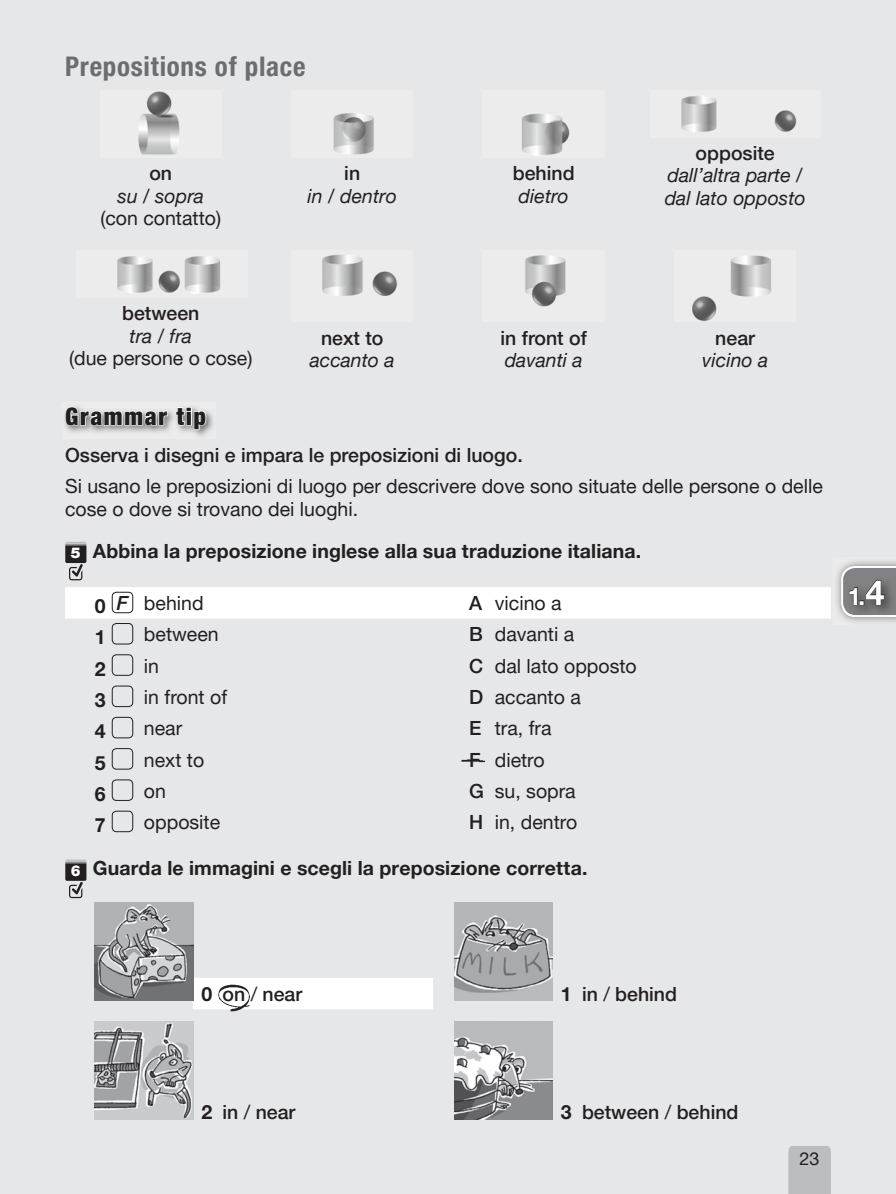
<style>
.page{position:relative;width:896px;height:1194px;background:#fff}
.page>*{position:absolute;margin:0;border:0;box-sizing:border-box;transform-origin:0 0}
.t1{font:700 condensed 27px "Helvetica Neue LT Std";letter-spacing:.025em;color:#6c6d70}
.t2{font:900 condensed 24px "Helvetica Neue LT Std";letter-spacing:.07em;color:#231f20}
.t3{font:700 24px "Helvetica Neue LT Std";color:#fff}
.t4{font:19.5px/22.5px "Helvetica Neue LT Std";color:#231f20;text-align:center}
.t5{font:500 19.5px "Helvetica Neue LT Std";color:#231f20}
.t6{font:700 19.5px "Helvetica Neue LT Std";letter-spacing:.005em;color:#231f20}
.t7{font:italic 19.5px/22.5px "Helvetica Neue LT Std";color:#231f20;text-align:center}
.t8{font:18px "Helvetica Neue LT Std";color:#231f20}
.s1{font-weight:500}
.s2{font-style:italic}
.s3{font-weight:500;font-style:normal}
.s4{font-style:normal}
.s5{font-weight:900;font-size:14.7px;color:#fff}
.s6{font-weight:700}
.s7{font-weight:500;font-style:italic}
.s8{font-size:34.5px}
.s9{font-weight:400}
</style>
<div class="page">
<hr style="left:0;top:0;width:1px;height:1193px;background:#e6e7e9">
<div style="left:1px;top:0;width:894px;height:1193px;background:#e6e7e9"></div>
<div style="left:788px;top:1146px;width:42px;height:47px;background:#bcbdc0"></div>
<img style="left:837px;top:561px;width:58px;height:61px">
<img style="left:843px;top:617px;width:52px;height:1px">
<svg style="left:841px;top:566px;width:54px;height:51px;background:#838383"></svg>
<div style="left:65px;top:587px;width:765px;height:31px;background:#fff"></div>
<img style="left:138px;top:91px;width:42px;height:64px">
<img style="left:333px;top:113px;width:41px;height:42px">
<img style="left:522px;top:113px;width:48px;height:43px">
<img style="left:681px;top:95px;width:116px;height:38px">
<img style="left:117px;top:256px;width:103px;height:38px">
<img style="left:322px;top:255px;width:75px;height:41px">
<img style="left:525px;top:255px;width:41px;height:52px">
<img style="left:692px;top:255px;width:79px;height:66px">
<img style="left:66px;top:411px;width:147px;height:25px">
<svg style="left:64px;top:406px;width:104px;height:20px"></svg>
<svg style="left:175px;top:407px;width:32px;height:23px"></svg>
<svg style="left:65px;top:542px;width:21px;height:38px"></svg>
<div style="left:112px;top:591px;width:21px;height:22px;border:1px solid #231f20;border-radius:4px"></div>
<div style="left:112px;top:623px;width:21px;height:21px;border:1px solid #231f20;border-radius:4px"></div>
<div style="left:112px;top:654px;width:21px;height:21px;border:1px solid #231f20;border-radius:4px"></div>
<div style="left:112px;top:685px;width:21px;height:21px;border:1px solid #231f20;border-radius:4px"></div>
<div style="left:112px;top:716px;width:21px;height:22px;border:1px solid #231f20;border-radius:4px"></div>
<div style="left:112px;top:748px;width:21px;height:21px;border:1px solid #231f20;border-radius:4px"></div>
<div style="left:112px;top:779px;width:21px;height:21px;border:1px solid #231f20;border-radius:4px"></div>
<div style="left:112px;top:810px;width:21px;height:21px;border:1px solid #231f20;border-radius:4px"></div>
<svg style="left:65px;top:859px;width:21px;height:38px"></svg>
<div style="left:193px;top:977px;width:240px;height:32px;background:#fff"></div>
<img style="left:95px;top:902px;width:98px;height:98px">
<img style="left:454px;top:902px;width:98px;height:98px">
<img style="left:95px;top:1021px;width:98px;height:97px">
<img style="left:454px;top:1021px;width:98px;height:97px">
<img style="left:461px;top:759px;width:23px;height:3px">
<img style="left:218px;top:984px;width:31px;height:27px">
<h1 class="t1" style="left:65px;top:50px;width:242px">Prepositions of place</h1>
<p class="t4" style="left:100px;top:162px;width:122px"><span class="s1">on<br></span><span class="s2">su</span> / <span class="s2">sopra </span>(con contatto)</p>
<p class="t7" style="left:307px;top:162px;width:91px"><span class="s3">in<br></span>in <span class="s4">/</span> dentro</p>
<p class="t5" style="left:512px;top:161px;width:63px">behind</p>
<p class="t7" style="left:518px;top:184px;width:52px">dietro</p>
<p class="t7" style="left:664px;top:141px;width:142px"><span class="s3">opposite </span>dall’altra parte <span class="s4">/ </span>dal lato opposto</p>
<p class="t4" style="left:69px;top:301px;width:185px"><span class="s1">between<br></span><span class="s2">tra</span> / <span class="s2">fra<br></span>(due persone o cose)</p>
<p class="t5" style="left:321px;top:326px;width:64px">next to</p>
<p class="t7" style="left:310px;top:348px;width:86px">accanto a</p>
<p class="t5" style="left:500px;top:326px;width:88px">in front of</p>
<p class="t7" style="left:504px;top:348px;width:80px">davanti a</p>
<p class="t5" style="left:715px;top:326px;width:41px">near</p>
<p class="t7" style="left:702px;top:348px;width:68px">vicino a</p>
<p class="t2" style="left:65px;top:401px;width:142px">Grammar tip</p>
<p class="t5" style="left:65px;top:443px;width:459px">Osserva i disegni e impara le preposizioni di luogo.</p>
<p class="t4" style="left:65px;top:474px;width:759px;text-align:left">Si usano le preposizioni di luogo per descrivere dove sono situate delle persone o delle cose o dove si trovano dei luoghi.</p>
<p class="t6" style="left:71px;top:538px;width:572px"><span class="s5">5</span> Abbina la preposizione inglese alla sua traduzione italiana.</p>
<p class="t4" style="left:95px;top:591px;width:110px"><span class="s6">0</span> <span class="s7">F</span> behind</p>
<p class="t4" style="left:469px;top:591px;width:94px"><span class="s1">A</span> vicino a</p>
<p class="t6" style="left:95px;top:625px;width:12px">1</p>
<p class="t4" style="left:144px;top:622px;width:76px">between</p>
<p class="t4" style="left:469px;top:622px;width:106px"><span class="s1">B</span> davanti a</p>
<p class="t6" style="left:95px;top:656px;width:12px">2</p>
<p class="t4" style="left:144px;top:654px;width:17px">in</p>
<p class="t4" style="left:469px;top:654px;width:169px"><span class="s1">C</span> dal lato opposto</p>
<p class="t6" style="left:95px;top:687px;width:12px">3</p>
<p class="t4" style="left:144px;top:685px;width:85px">in front of</p>
<p class="t4" style="left:469px;top:685px;width:113px"><span class="s1">D</span> accanto a</p>
<p class="t6" style="left:95px;top:719px;width:12px">4</p>
<p class="t4" style="left:144px;top:716px;width:40px">near</p>
<p class="t4" style="left:469px;top:716px;width:84px"><span class="s1">E</span> tra, fra</p>
<p class="t6" style="left:95px;top:750px;width:12px">5</p>
<p class="t4" style="left:144px;top:747px;width:62px">next to</p>
<p class="t4" style="left:469px;top:747px;width:77px"><span class="s1">F</span> dietro</p>
<p class="t6" style="left:95px;top:781px;width:12px">6</p>
<p class="t4" style="left:144px;top:779px;width:24px">on</p>
<p class="t4" style="left:469px;top:779px;width:108px"><span class="s1">G</span> su, sopra</p>
<p class="t6" style="left:95px;top:812px;width:12px">7</p>
<p class="t4" style="left:144px;top:810px;width:78px">opposite</p>
<p class="t4" style="left:469px;top:810px;width:109px"><span class="s1">H</span> in, dentro</p>
<p class="t6" style="left:71px;top:856px;width:518px"><span class="s5">6</span> Guarda le immagini e scegli la preposizione corretta.</p>
<p class="t3" style="left:847px;top:581px;width:38px">1.<span class="s8">4</span></p>
<p class="t5" style="left:201px;top:982px;width:102px"><span class="s6">0</span> on <span class="s9">/</span> near</p>
<p class="t5" style="left:561px;top:982px;width:118px"><span class="s6">1</span> in <span class="s9">/</span> behind</p>
<p class="t5" style="left:201px;top:1100px;width:96px"><span class="s6">2</span> in <span class="s9">/</span> near</p>
<p class="t5" style="left:561px;top:1100px;width:179px"><span class="s6">3</span> between <span class="s9">/</span> behind</p>
<p class="t8" style="left:799px;top:1147px;width:22px">23</p>
</div>
